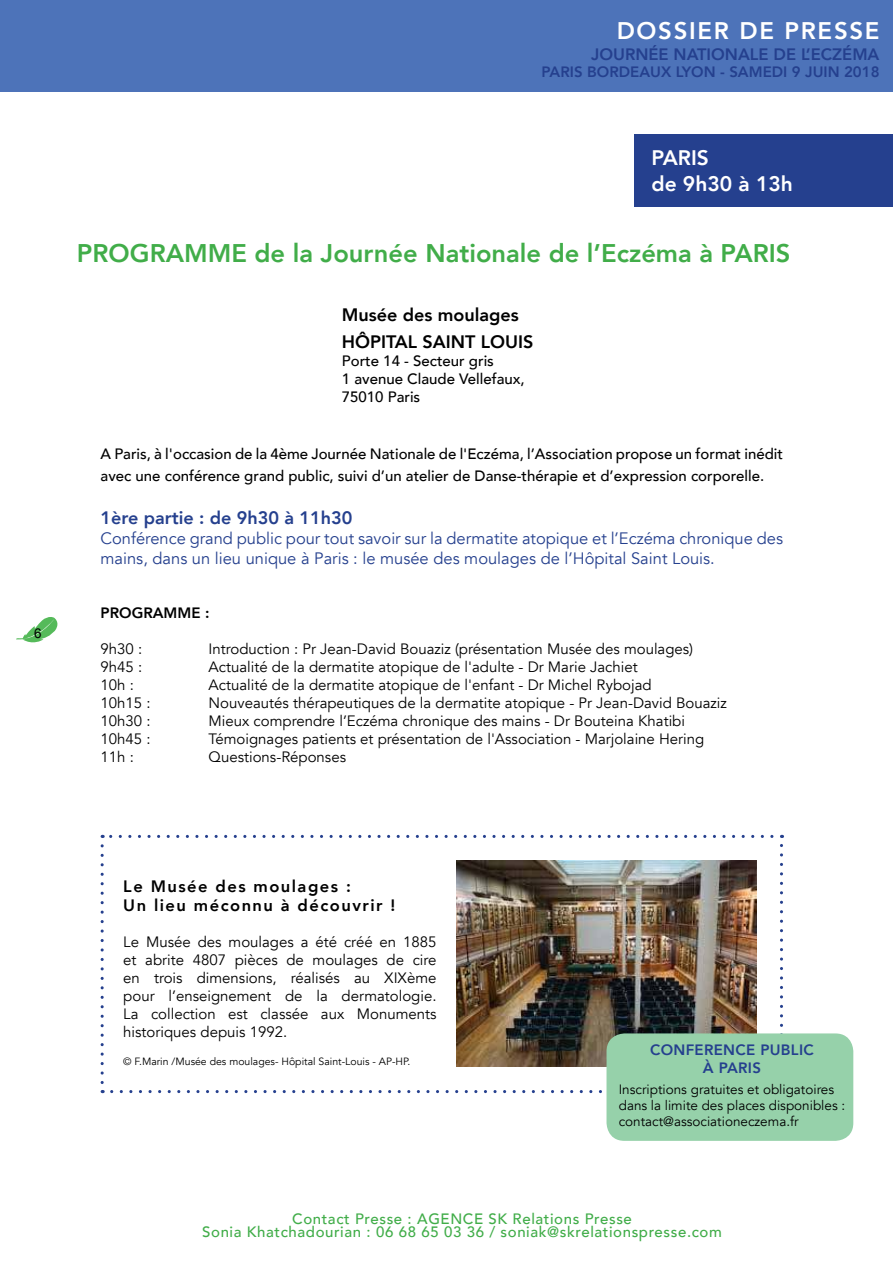
<style>
.page{position:relative;width:893px;height:1263px;background:#fff}
.page>*{position:absolute;margin:0;border:0;box-sizing:border-box;transform-origin:0 0}
.t1{font:800 25.5px "Avenir";color:#41ad49}
.t2{font:800 24px "Avenir";letter-spacing:.07em;color:#fff}
.t3{font:800 21px/25.2px "Avenir";color:#fff}
.t4{font:800 18px/27px "Avenir";color:#000}
.t5{font:800 18px "Avenir";color:#25408e}
.t6{font:16.5px/19.8px "Avenir";color:#25408e}
.t7{font:800 16.5px/19.8px "Avenir";letter-spacing:.09em;color:#000}
.t8{font:800 16.5px "Avenir";color:#25408e}
.t9{font:15px/18px "Avenir";color:#000;text-align:justify}
.t10{font:500 15px/18px "Avenir";color:#000}
.t11{font:500 15px/13.5px "Avenir";letter-spacing:.04em;color:#41ad49;text-align:center}
.t12{font:800 15px "Avenir";color:#25408e}
.t13{font:800 15px/18px "Avenir";letter-spacing:.02em;color:#25408e;text-align:center}
.t14{font:800 15px "Avenir";color:#000}
.t15{font:13.5px/16.2px "Avenir";color:#000}
.t16{font:13.5px "Arial";color:#000}
.t17{font:10.5px "Avenir";color:#000}
</style>
<div class="page">
<div style="left:0;top:0;width:893px;height:92px;background:#4d73b9"></div>
<div style="left:634px;top:134px;width:259px;height:72px;background:#25408e"></div>
<img style="left:456px;top:860px;width:301px;height:206px">
<svg style="left:101px;top:846px;width:3px;height:247px"></svg>
<svg style="left:112px;top:1090px;width:490px;height:3px"></svg>
<svg style="left:780px;top:835px;width:3px;height:192px"></svg>
<svg style="left:102px;top:835px;width:670px;height:3px"></svg>
<div style="left:606px;top:1033px;width:247px;height:108px;background:#96d1aa;border-radius:18px"></div>
<svg style="left:16px;top:617px;width:42px;height:26px"></svg>
<p class="t16" style="left:34px;top:626px;width:9px">6</p>
<h2 class="t2" style="left:617px;top:17px;width:264px">DOSSIER DE PRESSE</h2>
<p class="t8" style="left:591px;top:46px;width:290px">JOURNÉE NATIONALE DE L’ECZÉMA</p>
<p class="t12" style="left:542px;top:63px;width:339px">PARIS BORDEAUX LYON - SAMEDI 9 JUIN 2018</p>
<h3 class="t3" style="left:651px;top:146px;width:143px">PARIS<br>de 9h30 à 13h</h3>
<h1 class="t1" style="left:77px;top:239px;width:715px">PROGRAMME de la Journée Nationale de l’Eczéma à PARIS</h1>
<p class="t4" style="left:342px;top:301px;width:193px">Musée des moulages<br>HÔPITAL SAINT LOUIS</p>
<p class="t10" style="left:342px;top:353px;width:184px">Porte 14 - Secteur gris<br>1 avenue Claude Vellefaux,<br>75010 Paris</p>
<p class="t10" style="left:101px;top:445px;width:684px;line-height:21.6px">A Paris, à l'occasion de la 4ème Journée Nationale de l'Eczéma, l’Association propose un format inédit avec une conférence grand public, suivi d’un atelier de Danse-thérapie et d’expression corporelle.</p>
<p class="t5" style="left:101px;top:508px;width:253px">1ère partie : de 9h30 à 11h30</p>
<p class="t6" style="left:101px;top:530px;width:684px">Conférence grand public pour tout savoir sur la dermatite atopique et l’Eczéma chronique des mains, dans un lieu unique à Paris : le musée des moulages de l’Hôpital Saint Louis.</p>
<p class="t14" style="left:101px;top:604px;width:110px">PROGRAMME :</p>
<p class="t9" style="left:101px;top:641px;width:43px">9h30 :</p>
<p class="t9" style="left:209px;top:641px;width:486px">Introduction : Pr Jean-David Bouaziz (présentation Musée des moulages)</p>
<p class="t9" style="left:101px;top:659px;width:43px">9h45 :</p>
<p class="t9" style="left:209px;top:659px;width:431px">Actualité de la dermatite atopique de l'adulte - Dr Marie Jachiet</p>
<p class="t9" style="left:101px;top:677px;width:35px">10h :</p>
<p class="t9" style="left:209px;top:677px;width:445px">Actualité de la dermatite atopique de l'enfant - Dr Michel Rybojad</p>
<p class="t9" style="left:101px;top:695px;width:52px">10h15 :</p>
<p class="t9" style="left:209px;top:695px;width:520px">Nouveautés thérapeutiques de la dermatite atopique - Pr Jean-David Bouaziz</p>
<p class="t9" style="left:101px;top:713px;width:52px">10h30 :</p>
<p class="t9" style="left:209px;top:713px;width:478px">Mieux comprendre l’Eczéma chronique des mains - Dr Bouteina Khatibi</p>
<p class="t9" style="left:101px;top:731px;width:52px">10h45 :</p>
<p class="t9" style="left:209px;top:731px;width:497px">Témoignages patients et présentation de l'Association - Marjolaine Hering</p>
<p class="t9" style="left:101px;top:749px;width:35px">11h :</p>
<p class="t9" style="left:209px;top:749px;width:139px">Questions-Réponses</p>
<p class="t7" style="left:123px;top:876px;width:273px">Le Musée des moulages :<br>Un lieu méconnu à découvrir !</p>
<p class="t9" style="left:123px;top:935px;width:315px">Le Musée des moulages a été créé en 1885 et abrite 4807 pièces de moulages de cire en trois dimensions, réalisés au XIXème pour l’enseignement de la dermatologie.<br>La collection est classée aux Monuments historiques depuis 1992.</p>
<p class="t17" style="left:123px;top:1057px;width:289px">© F.Marin /Musée des moulages- Hôpital Saint-Louis - AP-HP.</p>
<p class="t13" style="left:650px;top:1041px;width:165px">CONFERENCE PUBLIC<br>À PARIS</p>
<p class="t15" style="left:619px;top:1082px;width:228px">Inscriptions gratuites et obligatoires dans la limite des places disponibles : contact@associationeczema.fr</p>
<p class="t11" style="left:202px;top:1213px;width:521px">Contact Presse : AGENCE SK Relations Presse<br>Sonia Khatchadourian : 06 68 65 03 36 / soniak@skrelationspresse.com</p>
</div>
